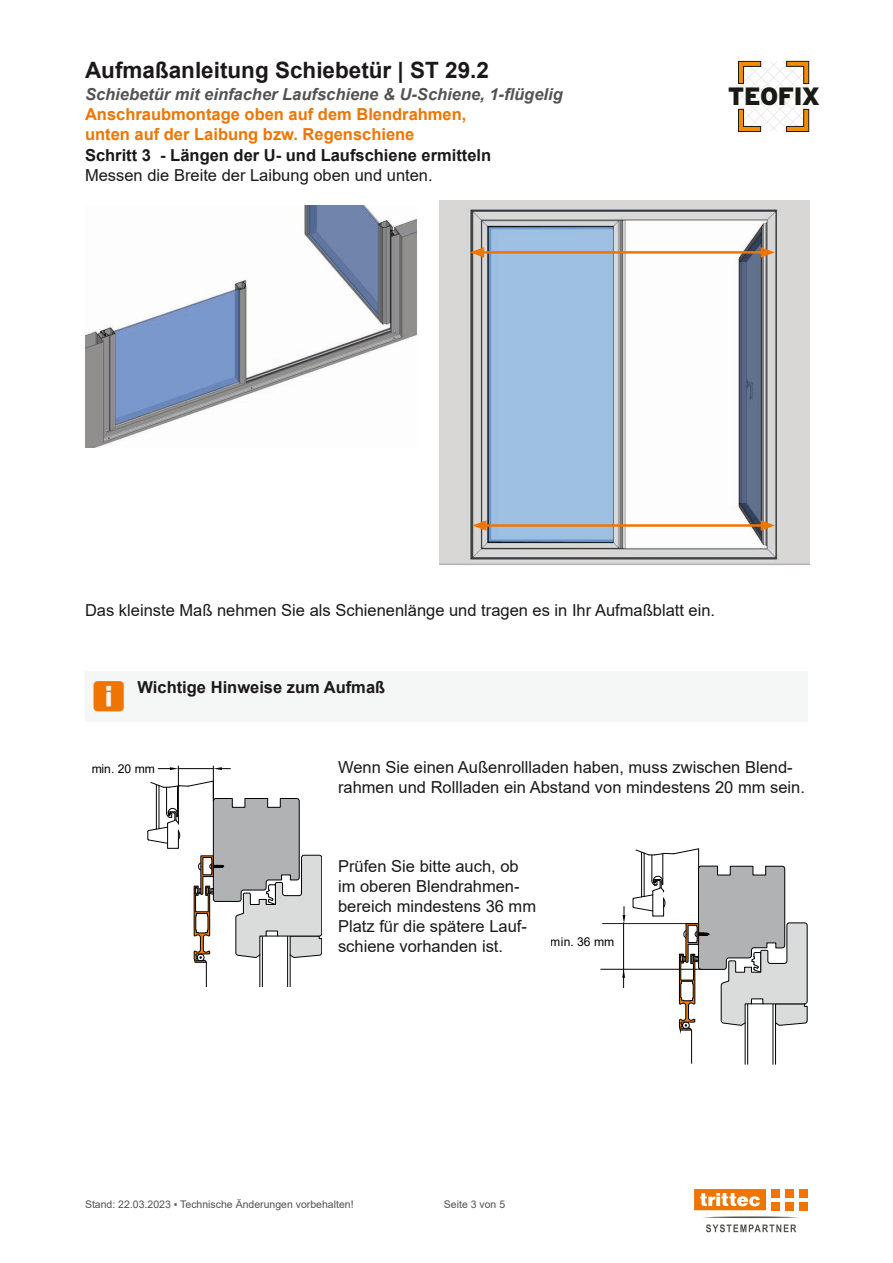
<style>
.page{position:relative;width:893px;height:1263px;background:#fff}
.page>*{position:absolute;margin:0;border:0;box-sizing:border-box;transform-origin:0 0}
.t1{font:900 25.05px "Interstate";letter-spacing:-.02em;color:#181a16}
.t2{font:700 22.5px "Arial";color:#1b1819}
.t3{font:16.5px/19.8px "Arial";color:#1b1819}
.t4{font:700 16.5px/19.8px "Arial";color:#ef7500}
.t5{font:700 16.5px "Arial";color:#1b1819}
.t6{font:italic 700 16.5px "Arial";color:#525254}
.t7{font:12.15px "Arial";color:#020205}
.t8{font:10.5px "Arial";color:#525254}
</style>
<div class="page">
<div style="left:85px;top:671px;width:723px;height:51px;background:#f5f6f6"></div>
<img style="left:85px;top:205px;width:332px;height:243px">
<img style="left:439px;top:201px;width:370px;height:364px">
<hr style="left:479px;top:251px;width:286px;height:3px;background:#ef7500">
<svg style="left:470px;top:247px;width:14px;height:11px"></svg>
<svg style="left:761px;top:247px;width:14px;height:11px"></svg>
<hr style="left:482px;top:524px;width:283px;height:3px;background:#ef7500">
<svg style="left:472px;top:520px;width:14px;height:11px"></svg>
<svg style="left:761px;top:520px;width:14px;height:11px"></svg>
<hr style="left:213px;top:766px;width:1px;height:33px;background:#020205">
<hr style="left:178px;top:766px;width:1px;height:56px;background:#020205">
<hr style="left:178px;top:768px;width:35px;height:1px;background:#020205">
<svg style="left:213px;top:767px;width:17px;height:3px"></svg>
<svg style="left:158px;top:767px;width:20px;height:3px"></svg>
<svg style="left:148px;top:781px;width:174px;height:205px"></svg>
<hr style="left:691px;top:1030px;width:1px;height:33px;background:#020205">
<hr style="left:745px;top:1022px;width:1px;height:42px;background:#020205">
<hr style="left:775px;top:1022px;width:1px;height:42px;background:#020205">
<hr style="left:747px;top:1004px;width:1px;height:60px;background:#020205">
<hr style="left:773px;top:1004px;width:1px;height:60px;background:#020205">
<hr style="left:602px;top:923px;width:97px;height:1px;background:#1d1d1b">
<hr style="left:623px;top:923px;width:1px;height:65px;background:#020205">
<svg style="left:622px;top:970px;width:3px;height:8px"></svg>
<hr style="left:601px;top:969px;width:100px;height:1px;background:#020205">
<svg style="left:622px;top:906px;width:3px;height:17px"></svg>
<svg style="left:633px;top:848px;width:174px;height:185px"></svg>
<svg style="left:738px;top:61px;width:71px;height:71px"></svg>
<div style="left:772px;top:1189px;width:8px;height:8px;background:#ef7500"></div>
<div style="left:772px;top:1202px;width:8px;height:8px;background:#ef7500"></div>
<svg style="left:694px;top:1189px;width:72px;height:21px"></svg>
<div style="left:786px;top:1189px;width:8px;height:8px;background:#ef7500"></div>
<div style="left:786px;top:1202px;width:8px;height:8px;background:#ef7500"></div>
<div style="left:800px;top:1189px;width:8px;height:8px;background:#ef7500"></div>
<div style="left:800px;top:1202px;width:8px;height:8px;background:#ef7500"></div>
<svg style="left:703px;top:1216px;width:96px;height:2px"></svg>
<svg style="left:706px;top:1224px;width:90px;height:8px"></svg>
<h2 class="t2" style="left:85px;top:54px;width:405px">Aufmaßanleitung Schiebetür | ST 29.2</h2>
<p class="t6" style="left:85px;top:84px;width:479px">Schiebetür mit einfacher Laufschiene &amp; U-Schiene, 1-flügelig</p>
<p class="t4" style="left:85px;top:105px;width:383px">Anschraubmontage oben auf dem Blendrahmen, unten auf der Laibung bzw. Regenschiene</p>
<p class="t5" style="left:85px;top:143px;width:408px">Schritt 3 - Längen der U- und Laufschiene ermitteln</p>
<p class="t3" style="left:85px;top:165px;width:349px">Messen die Breite der Laibung oben und unten.</p>
<h1 class="t1" style="left:728px;top:82px;width:94px">TEOFIX</h1>
<p class="t3" style="left:85px;top:600px;width:632px">Das kleinste Maß nehmen Sie als Schienenlänge und tragen es in Ihr Aufmaßblatt ein.</p>
<p class="t5" style="left:138px;top:675px;width:249px">Wichtige Hinweise zum Aufmaß</p>
<p class="t7" style="left:91px;top:760px;width:65px">min. 20 mm</p>
<p class="t3" style="left:338px;top:757px;width:468px">Wenn Sie einen Außenrollladen haben, muss zwischen Blend&shy;rahmen und Rollladen ein Abstand von mindestens 20 mm sein.</p>
<p class="t3" style="left:338px;top:856px;width:200px">Prüfen Sie bitte auch, ob im oberen Blendrahmen&shy;bereich mindestens 36 mm<br>Platz für die spätere Lauf&shy;schiene vorhanden ist.</p>
<p class="t7" style="left:551px;top:933px;width:65px">min. 36 mm</p>
<p class="t8" style="left:85px;top:1197px;width:270px">Stand: 22.03.2023 ▪ Technische Änderungen vorbehalten!</p>
<p class="t8" style="left:444px;top:1197px;width:63px">Seite 3 von 5</p>
</div>
